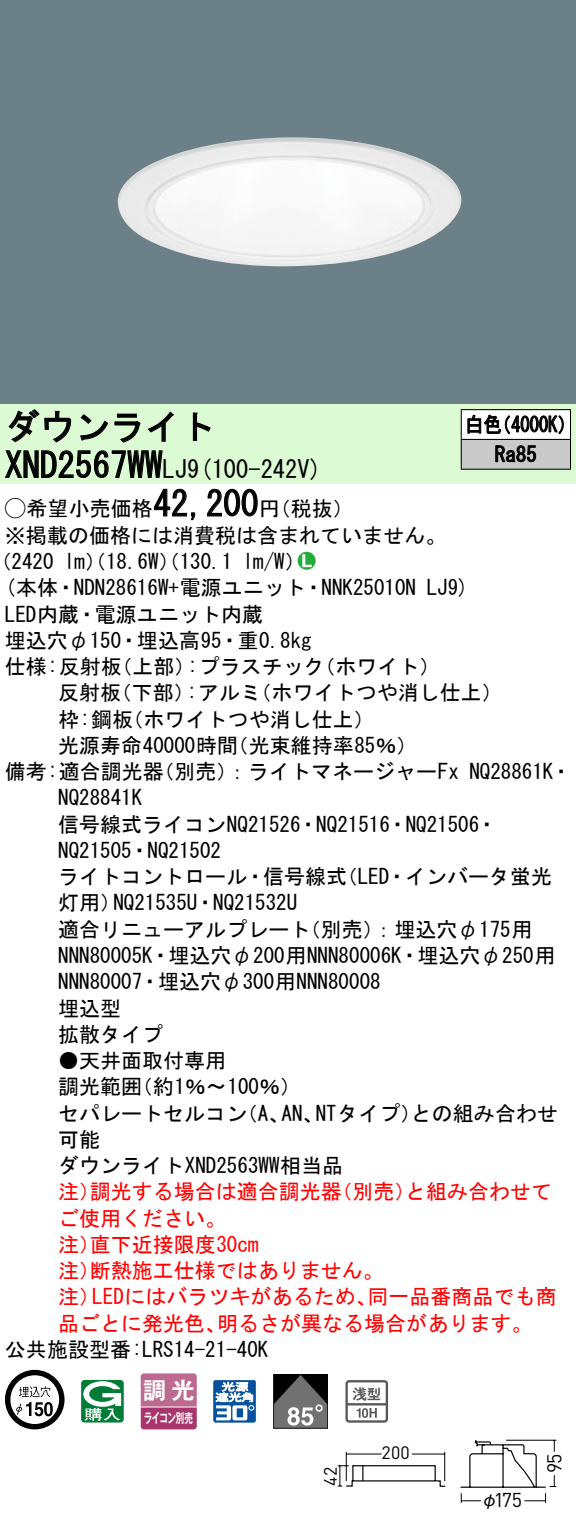
<style>
.page{position:relative;width:576px;height:1526px;background:#fff}
.page>*{position:absolute;margin:0;border:0;box-sizing:border-box;transform-origin:0 0}
.t1{font:35px "MS Gothic";color:#000}
.t2{font:24.5px "MS Gothic";color:#000}
.t3{font:23.1px "Gothic MB101 Pro De Bold 90 pv RKSJ H";color:#fff}
.t4{font:21px/26.2px "MS Gothic";color:#000}
.t5{font:21px/26.2px "MS Gothic";color:#f00}
.t6{font:21px/29.8px "MS Gothic";color:#000;scale:.88 1}
.t7{font:21px "Ford Classification 1";color:#23ac38}
.t8{font:19.95px "DINOT";color:#000}
.t9{font:17.85px "DINOT";color:#000}
.t10{font:17.5px "Gothic BBB Pro Medium 90 pv RKSJ H";color:#000}
.t11{font:13.3px "Gothic MB101 Pro De Bold 90 pv RKSJ H";letter-spacing:-.05em;color:#fff;scale:.65 1}
.s1{font-size:24.5px}
.s2{font-family:"Ford Classification 1"}
.s3{color:#fff}
</style>
<div class="page">
<div style="left:0;top:0;width:575px;height:404px;background:#6c8087"></div>
<img style="left:117px;top:137px;width:345px;height:130px">
<div style="left:0;top:404px;width:575px;height:79px;background:#dcfad4"></div>
<svg style="left:8px;top:409px;width:64px;height:34px"></svg>
<svg style="left:80px;top:413px;width:60px;height:30px"></svg>
<svg style="left:147px;top:411px;width:26px;height:31px"></svg>
<svg style="left:192px;top:412px;width:19px;height:29px"></svg>
<svg style="left:5px;top:450px;width:158px;height:28px"></svg>
<svg style="left:154px;top:488px;width:42px;height:32px"></svg>
<svg style="left:207px;top:488px;width:51px;height:29px"></svg>
<svg style="left:5px;top:1369px;width:59px;height:60px"></svg>
<svg style="left:44px;top:1401px;width:9px;height:15px"></svg>
<svg style="left:81px;top:1379px;width:43px;height:43px"></svg>
<svg style="left:140px;top:1373px;width:56px;height:56px;background:#b65a85"></svg>
<hr style="left:141px;top:1406px;width:55px;height:1px;background:#fff">
<svg style="left:213px;top:1380px;width:43px;height:42px"></svg>
<svg style="left:273px;top:1374px;width:55px;height:54px;background:#5c5c5c"></svg>
<svg style="left:345px;top:1380px;width:43px;height:42px"></svg>
<div style="left:461px;top:409px;width:109px;height:30px;background:#fff"></div>
<div style="left:461px;top:439px;width:109px;height:30px;background:#cacaca"></div>
<hr style="left:460px;top:409px;width:110px;height:1px;background:#000">
<hr style="left:569px;top:410px;width:2px;height:29px;background:#000">
<hr style="left:460px;top:439px;width:110px;height:1px;background:#000">
<svg style="left:460px;top:410px;width:1px;height:58px"></svg>
<hr style="left:569px;top:440px;width:2px;height:28px;background:#000">
<hr style="left:460px;top:468px;width:110px;height:2px;background:#000">
<svg style="left:467px;top:414px;width:96px;height:20px"></svg>
<svg style="left:495px;top:445px;width:41px;height:17px"></svg>
<svg style="left:460px;top:1439px;width:97px;height:64px"></svg>
<svg style="left:337px;top:1452px;width:109px;height:35px"></svg>
<h1 class="t1" style="left:5px;top:409px;width:212px">ダウンライト</h1>
<p class="t2" style="left:187px;top:456px;width:136px">(9 100-242 (V</p>
<h1 class="t1" style="left:5px;top:447px;width:184px">XND2567WW<span class="s1">LJ</span></h1>
<h1 class="t1" style="left:153px;top:486px;width:106px">42,200</h1>
<p class="t4" style="left:5px;top:495px;width:442px"><span class="s2">A</span>希望小売価格<br>※掲載の価格には消費税は含まれていません。</p>
<p class="t7" style="left:298px;top:550px;width:19px">2<span class="s3">7</span></p>
<p class="t4" style="left:259px;top:495px;width:96px">（円税抜(</p>
<p class="t4" style="left:243px;top:548px;width:64px">l m (W/</p>
<p class="t4" style="left:-9px;top:548px;width:65px">（2420</p>
<p class="t4" style="left:64px;top:548px;width:169px">lm）（18.6 ）（W 130.1</p>
<p class="t6" style="left:494px;top:409px;width:49px;text-indent:-30px">白色<br>Ra85</p>
<p class="t6" style="left:492px;top:409px;width:96px">（4000 (K</p>
<p class="t4" style="left:5px;top:574px;width:412px">(本体・NDN28616 +W 電源ユニット・NNK25010N</p>
<p class="t4" style="left:5px;top:600px;width:259px">LED内蔵・電源ユニット内蔵</p>
<p class="t4" style="left:5px;top:627px;width:308px">埋込穴φ150・埋込高95・重0.8kg</p>
<p class="t4" style="left:314px;top:653px;width:127px">（ホワイト(</p>
<p class="t4" style="left:426px;top:574px;width:44px">LJ (9</p>
<p class="t4" style="left:187px;top:653px;width:139px">:プラスチック</p>
<p class="t4" style="left:5px;top:653px;width:118px">仕様:反射板</p>
<p class="t4" style="left:111px;top:653px;width:85px">（上部）</p>
<p class="t4" style="left:58px;top:679px;width:64px">反射板</p>
<p class="t4" style="left:111px;top:679px;width:85px">（下部）</p>
<p class="t4" style="left:187px;top:679px;width:76px">:アルミ</p>
<p class="t4" style="left:250px;top:679px;width:253px">（ホワイトつや消し仕上(</p>
<p class="t4" style="left:58px;top:705px;width:76px">枠:鋼板</p>
<p class="t4" style="left:122px;top:705px;width:253px">（ホワイトつや消し仕上(</p>
<p class="t4" style="left:58px;top:732px;width:181px">光源寿命40000時間</p>
<p class="t4" style="left:227px;top:732px;width:191px">（光束維持率85％(</p>
<p class="t4" style="left:153px;top:758px;width:307px">（別売：）ライトマネージャーFx</p>
<p class="t4" style="left:5px;top:758px;width:160px">備考:適合調光器</p>
<p class="t4" style="left:58px;top:784px;width:85px">NQ28841K</p>
<p class="t4" style="left:58px;top:810px;width:441px">信号線式ライコンNQ21526・NQ21516・NQ21506・</p>
<p class="t4" style="left:58px;top:837px;width:164px">NQ21505・NQ21502</p>
<p class="t4" style="left:336px;top:863px;width:217px">（LED・インバータ蛍光</p>
<p class="t4" style="left:469px;top:758px;width:104px">NQ28861 ・K</p>
<p class="t4" style="left:58px;top:863px;width:290px;text-align:center">ライトコントロール・信号線式<br>NQ21535 ・U NQ21532U</p>
<p class="t4" style="left:58px;top:889px;width:64px">灯用）</p>
<p class="t4" style="left:58px;top:915px;width:498px">適合リニューアルプレート<br>NNN80005 ・K 埋込穴φ200用NNN80006 ・K 埋込穴φ250用<br>NNN80007・埋込穴φ300用NNN80008<br>埋込型<br>拡散タイプ</p>
<p class="t4" style="left:132px;top:1047px;width:171px;text-indent:-73px">●天井面取付専用<br>（約1％〜100％(</p>
<p class="t4" style="left:300px;top:915px;width:234px">（別売：）埋込穴φ175用</p>
<p class="t4" style="left:58px;top:1073px;width:85px">調光範囲</p>
<p class="t4" style="left:315px;top:1099px;width:107px">NTタイプ）</p>
<p class="t4" style="left:411px;top:1099px;width:148px">との組み合わせ</p>
<p class="t4" style="left:58px;top:1099px;width:286px">セパレートセルコン<br>可能<br>ダウンライトXND2563WW相当品</p>
<p class="t4" style="left:237px;top:1099px;width:54px">（、A</p>
<p class="t4" style="left:281px;top:1099px;width:43px">AN、</p>
<p class="t5" style="left:90px;top:1178px;width:253px">調光する場合は適合調光器</p>
<p class="t5" style="left:331px;top:1178px;width:85px">（別売）</p>
<p class="t5" style="left:405px;top:1178px;width:148px">と組み合わせて</p>
<p class="t5" style="left:58px;top:1178px;width:43px">注）</p>
<p class="t5" style="left:58px;top:1204px;width:169px">ご使用ください。</p>
<p class="t5" style="left:90px;top:1230px;width:170px">直下近接限度30cm</p>
<p class="t5" style="left:90px;top:1230px;width:295px;text-indent:-32px">注）<br>断熱施工仕様ではありません。</p>
<p class="t5" style="left:58px;top:1257px;width:43px">注）</p>
<p class="t5" style="left:92px;top:1283px;width:286px">LEDにはバラツキがあるため、</p>
<p class="t5" style="left:367px;top:1283px;width:190px">同一品番商品でも商</p>
<p class="t5" style="left:58px;top:1283px;width:43px">注）</p>
<p class="t5" style="left:58px;top:1309px;width:169px">品ごとに発光色、</p>
<p class="t4" style="left:5px;top:1335px;width:265px">公共施設型番:LRS14-21-40K</p>
<p class="t5" style="left:217px;top:1309px;width:317px">明るさが異なる場合があります。</p>
<p class="t3" style="left:143px;top:1370px;width:53px">調光</p>
<p class="t11" style="left:144px;top:1406px;width:77px">ライコン別売</p>
<p class="t9" style="left:318px;top:1485px;width:20px;rotate:-90deg">42</p>
<p class="t9" style="left:381px;top:1440px;width:30px">200</p>
<p class="t8" style="left:493px;top:1485px;width:30px">175</p>
<p class="t10" style="left:480px;top:1484px;width:19px">φ</p>
<p class="t8" style="left:540px;top:1472px;width:21px;rotate:-90deg">95</p>
</div>
